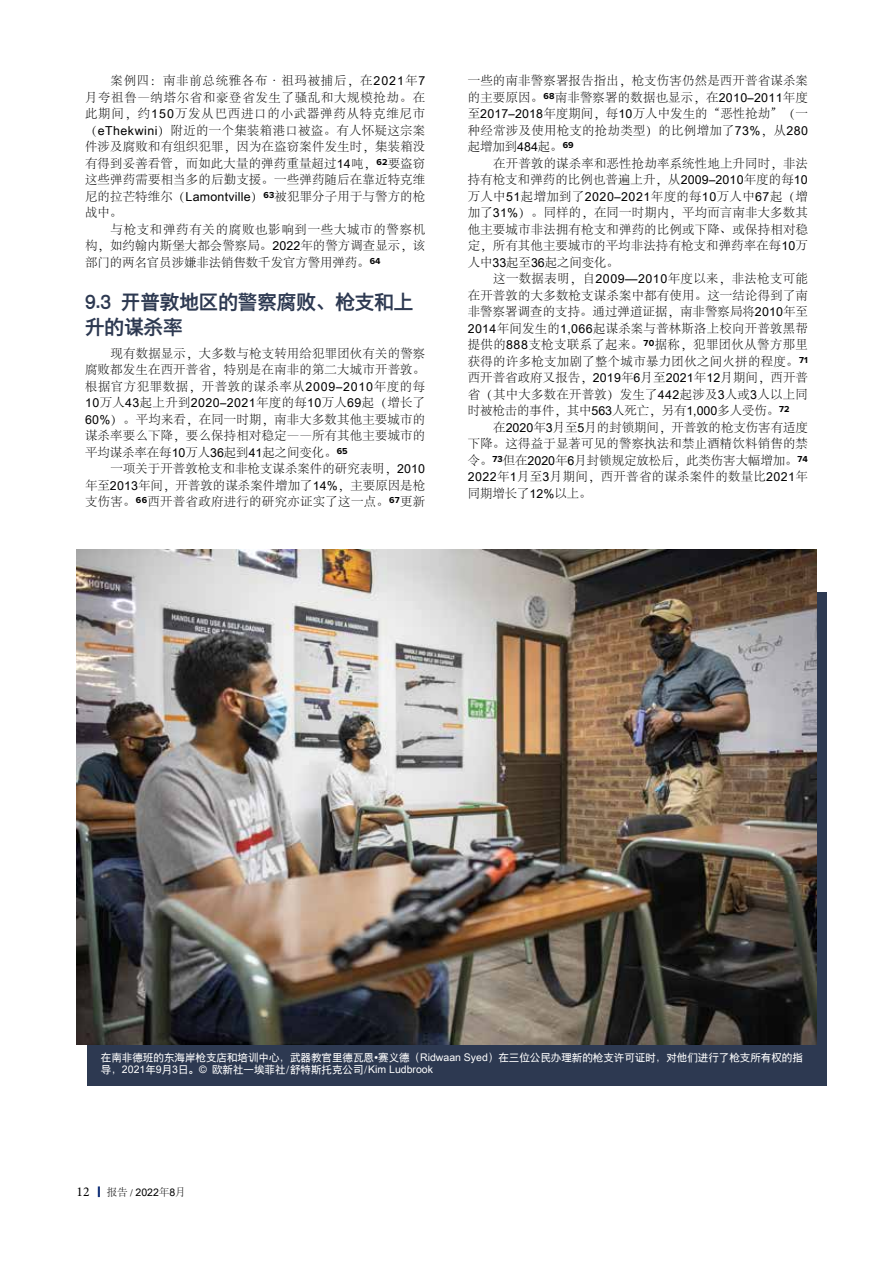
<style>
.page{position:relative;width:893px;height:1263px;background:#fff}
.page>*{position:absolute;margin:0;border:0;box-sizing:border-box;transform-origin:0 0}
.t1{font:19.5px/24.8px "Tensentype Jia Li Da Hei GB18030";color:#2d3951}
.t2{font:13.5px "Minion Pro";color:#000}
.t3{font:300 12.3px/16.5px "Adobe Song Std";letter-spacing:.015em;color:#000;text-align:justify}
.t4{font:12.3px "Arial Unicode MS";letter-spacing:.04em;color:#000}
.t5{font:10.5px/12.6px "Tensentype Jia Li Zhong Hei GB18030";color:#fff}
.t6{font:300 10.5px "Adobe Song Std";color:#000}
.s1{font-family:"Arial Unicode MS";font-weight:400}
.s2{font-family:"Adobe Song Std";font-weight:300}
.s3{font-family:"Arial Unicode MS"}
</style>
<div class="page">
<svg style="left:98px;top:1186px;width:2px;height:11px"></svg>
<div style="left:87px;top:592px;width:740px;height:494px;background:#2d3951"></div>
<img style="left:77px;top:550px;width:739px;height:495px">
<p class="t3" style="left:85px;top:73px;width:342px;text-indent:26px">案例四：南非前总统雅各布·祖玛被捕后，在<span class="s1">2021</span>年<span class="s1">7</span>月夸祖鲁—纳塔尔省和豪登省发生了骚乱和大规模抢劫。在此期间，约<span class="s1">150</span>万发从巴西进口的小武器弹药从特克维尼市（<span class="s1">eThekwini</span>）附近的一个集装箱港口被盗。有人怀疑这宗案件涉及腐败和有组织犯罪，因为在盗窃案件发生时，集装箱没有得到妥善看管，而如此大量的弹药重量超过<span class="s1">14</span>吨，<sup>62</sup>要盗窃这些弹药需要相当多的后勤支援。一些弹药随后在靠近特克维尼的拉芒特维尔（<span class="s1">Lamontville</span>）<sup>63</sup>被犯罪分子用于与警方的枪战中。</p>
<p class="t3" style="left:85px;top:221px;width:342px;text-indent:26px">与枪支和弹药有关的腐败也影响到一些大城市的警察机构，如约翰内斯堡大都会警察局。<span class="s1">2022</span>年的警方调查显示，该部门的两名官员涉嫌非法销售数千发官方警用弹药。<sup>64</sup></p>
<h1 class="t1" style="left:85px;top:289px;width:330px">9.3 开普敦地区的警察腐败、枪支和上升的谋杀率</h1>
<p class="t3" style="left:85px;top:346px;width:342px;text-indent:26px">现有数据显示，大多数与枪支转用给犯罪团伙有关的警察腐败都发生在西开普省，特别是在南非的第二大城市开普敦。根据官方犯罪数据，开普敦的谋杀率从<span class="s1">2009–2010</span>年度的每</p>
<p class="t4" style="left:85px;top:394px;width:342px">10<span class="s2">万人</span>43<span class="s2">起上升到</span>2020–2021<span class="s2">年度的每</span>10<span class="s2">万人</span>69<span class="s2">起（增长了</span></p>
<p class="t3" style="left:85px;top:412px;width:342px"><span class="s1">60%</span>）。平均来看，在同一时期，南非大多数其他主要城市的谋杀率要么下降，要么保持相对稳定——所有其他主要城市的平均谋杀率在每<span class="s1">10</span>万人<span class="s1">36</span>起到<span class="s1">41</span>起之间变化。<sup>65</sup></p>
<p class="t3" style="left:85px;top:461px;width:342px;text-indent:26px">一项关于开普敦枪支和非枪支谋杀案件的研究表明，<span class="s1">2010</span>年至<span class="s1">2013</span>年间，开普敦的谋杀案件增加了<span class="s1">14%</span>，主要原因是枪支伤害。<sup>66</sup>西开普省政府进行的研究亦证实了这一点。<sup>67</sup>更新</p>
<p class="t3" style="left:468px;top:73px;width:342px">一些的南非警察署报告指出，枪支伤害仍然是西开普省谋杀案的主要原因。<sup>68</sup>南非警察署的数据也显示，在<span class="s1">2010–2011</span>年度至<span class="s1">2017–2018</span>年度期间，每<span class="s1">10</span>万人中发生的“恶性抢劫”（一种经常涉及使用枪支的抢劫类型）的比例增加了<span class="s1">73%</span>，从<span class="s1">280</span>起增加到<span class="s1">484</span>起。<sup>69</sup></p>
<p class="t3" style="left:468px;top:155px;width:342px;text-indent:26px">在开普敦的谋杀率和恶性抢劫率系统性地上升同时，非法持有枪支和弹药的比例也普遍上升，从<span class="s1">2009–2010</span>年度的每<span class="s1">10</span>万人中<span class="s1">51</span>起增加到了<span class="s1">2020–2021</span>年度的每<span class="s1">10</span>万人中<span class="s1">67</span>起（增加了<span class="s1">31%</span>）。同样的，在同一时期内，平均而言南非大多数其他主要城市非法拥有枪支和弹药的比例或下降、或保持相对稳定，所有其他主要城市的平均非法持有枪支和弹药率在每<span class="s1">10</span>万人中<span class="s1">33</span>起至<span class="s1">36</span>起之间变化。</p>
<p class="t3" style="left:468px;top:271px;width:342px;text-indent:26px">这一数据表明，自<span class="s1">2009—2010</span>年度以来，非法枪支可能在开普敦的大多数枪支谋杀案中都有使用。这一结论得到了南非警察署调查的支持。通过弹道证据，南非警察局将<span class="s1">2010</span>年至<span class="s1">2014</span>年间发生的<span class="s1">1,066</span>起谋杀案与普林斯洛上校向开普敦黑帮提供的<span class="s1">888</span>支枪支联系了起来。<sup>70</sup>据称，犯罪团伙从警方那里获得的许多枪支加剧了整个城市暴力团伙之间火拼的程度。<sup>71</sup>西开普省政府又报告，<span class="s1">2019</span>年<span class="s1">6</span>月至<span class="s1">2021</span>年<span class="s1">12</span>月期间，西开普省（其中大多数在开普敦）发生了<span class="s1">442</span>起涉及<span class="s1">3</span>人或<span class="s1">3</span>人以上同时被枪击的事件，其中<span class="s1">563</span>人死亡，另有<span class="s1">1,000</span>多人受伤。<sup>72</sup></p>
<p class="t3" style="left:468px;top:419px;width:342px;text-indent:26px">在<span class="s1">2020</span>年<span class="s1">3</span>月至<span class="s1">5</span>月的封锁期间，开普敦的枪支伤害有适度下降。这得益于显著可见的警察执法和禁止酒精饮料销售的禁令。<sup>73</sup>但在<span class="s1">2020</span>年<span class="s1">6</span>月封锁规定放松后，此类伤害大幅增加。<sup>74<br></sup><span class="s1">2022</span>年<span class="s1">1</span>月至<span class="s1">3</span>月期间，西开普省的谋杀案件的数量比<span class="s1">2021</span>年同期增长了<span class="s1">12%</span>以上。</p>
<p class="t5" style="left:101px;top:1050px;width:703px">在南非德班的东海岸枪支店和培训中心，武器教官里德瓦恩<span class="s3">∙</span>赛义德（<span class="s3">Ridwaan Syed</span>）在三位公民办理新的枪支许可证时，对他们进行了枪支所有权的指导，<span class="s3">2021</span>年<span class="s3">9</span>月<span class="s3">3</span>日。<span class="s3">©</span> 欧新社—埃菲社/舒特斯托克公司/<span class="s3">Kim Ludbrook</span></p>
<p class="t2" style="left:77px;top:1183px;width:14px">12</p>
<p class="t6" style="left:107px;top:1186px;width:81px">报告 / <span class="s1">2022</span>年<span class="s1">8</span>月</p>
</div>
